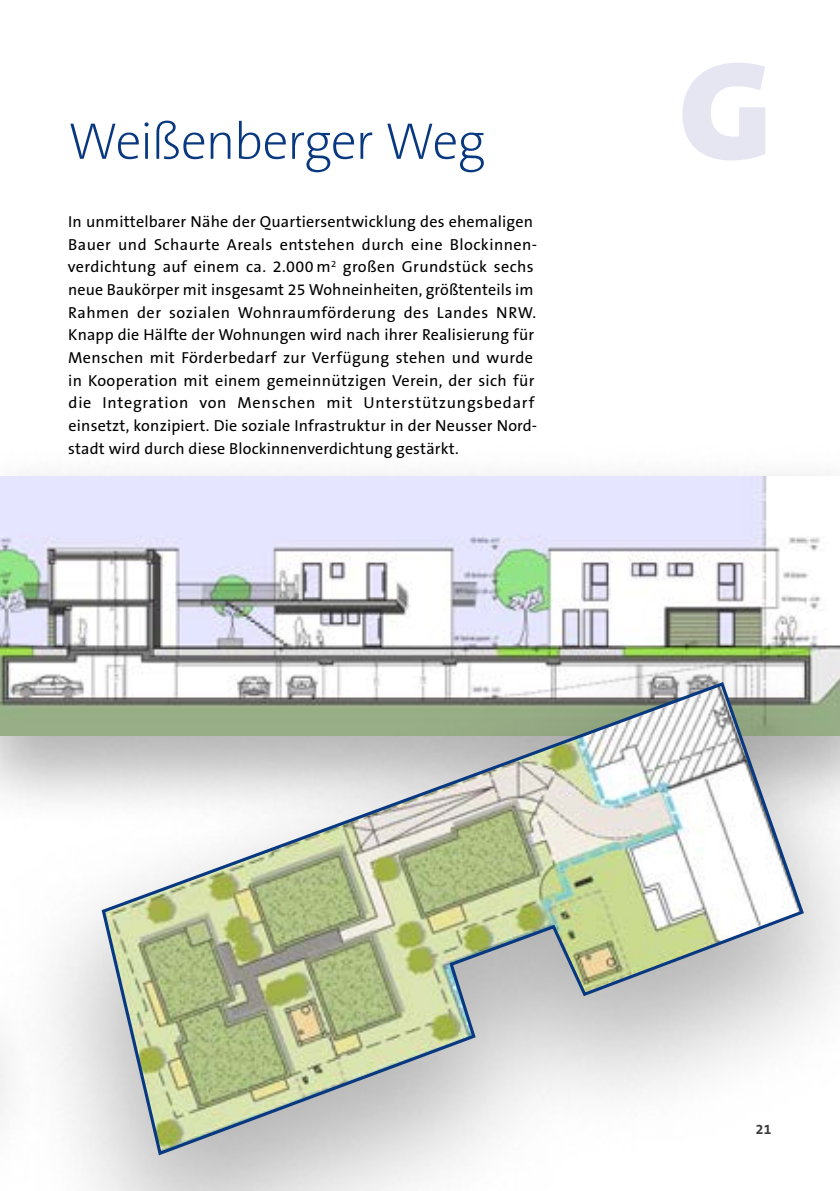
<style>
.page{position:relative;width:840px;height:1191px;background:#fff}
.page>*{position:absolute;margin:0;border:0;box-sizing:border-box;transform-origin:0 0}
.Projekt_Buchstabe_Wo{font:900 140px "The Sans B9";color:#e5e6f2}
.Projekttitel_Wohnen{font:200 52px "The Sans B2";letter-spacing:-.03em;color:#08387f}
.Mengentext{font:16px/22.6px "The Sans B5 Plain";letter-spacing:.01em;color:#000}
.t1{font:700 14px "The Sans B7";color:#3b3b3a}
</style>
<div class="page">
<img style="left:0;top:476px;width:821px;height:141px">
<div style="left:0;top:617px;width:839px;height:574px;background:#000;opacity:.3"></div>
<svg style="left:100px;top:680px;width:705px;height:477px"></svg>
<p class="Projekttitel_Wohnen" style="left:68px;top:115px;width:418px">Weißenberger Weg</p>
<p class="Mengentext" style="left:68px;top:211px;width:470px">In unmittelbarer Nähe der Quartiersentwicklung des ehemaligen Bauer und Schaurte Areals entstehen durch eine Blockinnen&shy;verdichtung auf einem ca. 2.000 m<sup>2</sup> großen Grundstück sechs neue Baukörper mit insgesamt 25 Wohneinheiten, größtenteils im Rahmen der sozialen Wohnraumförderung des Landes NRW.<br>Knapp die Hälfte der Wohnungen wird nach ihrer Realisierung für Menschen mit Förderbedarf zur Verfügung stehen und wurde in Kooperation mit einem gemeinnützigen Verein, der sich für die Integration von Menschen mit Unterstützungsbedarf einsetzt, konzipiert. Die soziale Infrastruktur in der Neusser Nord&shy;stadt wird durch diese Blockinnenverdichtung gestärkt.</p>
<p class="Projekt_Buchstabe_Wo" style="left:678px;top:36px;width:94px">G</p>
<p class="t1" style="left:755px;top:1122px;width:17px">21</p>
</div>
